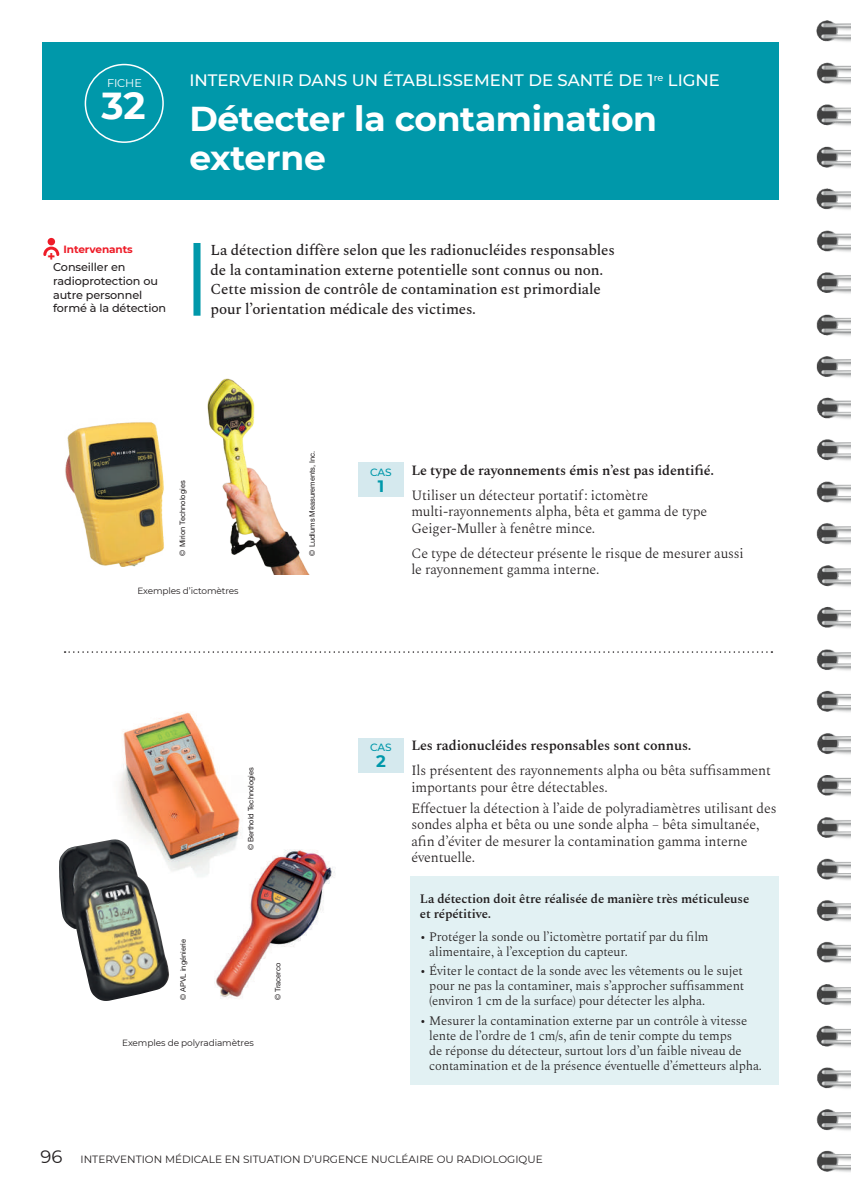
<style>
.page{position:relative;width:851px;height:1191px;background:#fff}
.page>*{position:absolute;margin:0;border:0;box-sizing:border-box;transform-origin:0 0}
.t1{font:700 37.5px "Montserrat";color:#fff}
.t2{font:700 34.5px/39px "Montserrat";letter-spacing:-.01em;color:#fff}
.t3{font:500 16.5px "Montserrat";color:#fff}
.t4{font:700 16.5px "Montserrat";color:#0098aa}
.t5{font:700 semi-condensed 15.6px "Barlow";color:#ee1d23}
.t6{font:500 15px/19.5px "Spectral";letter-spacing:-.01em;color:#231f20}
.t7{font:300 13.95px/16.5px "Spectral";letter-spacing:-.01em;color:#231f20}
.t8{font:600 13.95px "Spectral";letter-spacing:-.01em;color:#231f20}
.t9{font:300 12.75px/15px "Spectral";letter-spacing:-.01em;color:#231f20}
.t10{font:600 12.75px/15px "Spectral";letter-spacing:-.01em;color:#231f20}
.t11{font:500 11.25px/13.8px "Montserrat";letter-spacing:-.01em;color:#231f20}
.t12{font:11.25px "Montserrat";letter-spacing:-.01em;color:#fff}
.t13{font:10.5px "Montserrat";color:#231f20}
.t14{font:700 10.5px "Montserrat";letter-spacing:-.01em;color:#ee1c28}
.t15{font:500 10.5px "Montserrat";letter-spacing:-.01em;color:#0098aa}
.t16{font:9px "Montserrat";letter-spacing:-.01em;color:#231f20}
.t17{font:7.5px "Helvetica Neue LT Std";color:#231f20}
.s1{font-size:18px}
</style>
<div class="page">
<div style="left:193px;top:243px;width:7px;height:73px;background:#0098aa"></div>
<svg style="left:43px;top:245px;width:17px;height:11px"></svg>
<div style="left:48px;top:238px;width:7px;height:7px;background:#ee1c28;border-radius:50%"></div>
<div style="left:410px;top:876px;width:368px;height:209px;background:#e2f1f3"></div>
<img style="left:214px;top:849px;width:121px;height:150px">
<img style="left:119px;top:712px;width:132px;height:191px">
<img style="left:207px;top:378px;width:102px;height:196px">
<img style="left:59px;top:839px;width:110px;height:162px">
<svg style="left:65px;top:651px;width:707px;height:2px"></svg>
<img style="left:65px;top:422px;width:99px;height:145px">
<div style="left:43px;top:43px;width:735px;height:157px;background:#0098aa"></div>
<div style="left:85px;top:64px;width:79px;height:79px;border:2px solid #fff;border-radius:50%"></div>
<div style="left:357px;top:463px;width:46px;height:34px;background:#d5e9ee"></div>
<div style="left:357px;top:738px;width:46px;height:34px;background:#d5e9ee"></div>
<img style="left:816px;top:20px;width:34px;height:1027px">
<img style="left:816px;top:1067px;width:34px;height:105px">
<p class="t12" style="left:107px;top:76px;width:36px">FICHE</p>
<h1 class="t1" style="left:101px;top:79px;width:46px">32</h1>
<p class="t3" style="left:189px;top:69px;width:532px">INTERVENIR DANS UN ÉTABLISSEMENT DE SANTÉ DE 1<sup>re</sup> LIGNE</p>
<h2 class="t2" style="left:189px;top:98px;width:469px">Détecter la contamination externe</h2>
<p class="t14" style="left:64px;top:242px;width:71px">Intervenants</p>
<p class="t11" style="left:53px;top:260px;width:114px">Conseiller en radioprotection ou autre personnel formé à la détection</p>
<p class="t5" style="left:48px;top:245px;width:9px">+</p>
<p class="t6" style="left:210px;top:240px;width:405px">La détection diffère selon que les radionucléides responsables de la contamination externe potentielle sont connus ou non.<br>Cette mission de contrôle de contamination est primordiale pour l’orientation médicale des victimes.</p>
<p class="t17" style="left:178px;top:555px;width:76px;rotate:-90deg">© Mirion Technologies</p>
<p class="t17" style="left:308px;top:555px;width:106px;rotate:-90deg">© Ludlums Measurements, Inc.</p>
<p class="t15" style="left:370px;top:464px;width:23px">CAS</p>
<p class="t4" style="left:378px;top:474px;width:8px">1</p>
<p class="t8" style="left:411px;top:460px;width:304px">Le type de rayonnements émis n’est pas identifié.</p>
<p class="t7" style="left:411px;top:486px;width:297px">Utiliser un détecteur portatif : ictomètre multi-rayonnements alpha, bêta et gamma de type<br>Geiger‑Muller à fenêtre mince.</p>
<p class="t7" style="left:411px;top:544px;width:334px">Ce type de détecteur présente le risque de mesurer aussi le rayonnement gamma interne.</p>
<p class="t16" style="left:137px;top:584px;width:103px">Exemples d’ictomètres</p>
<p class="t17" style="left:246px;top:849px;width:84px;rotate:-90deg">© Berthold Technologies</p>
<p class="t17" style="left:179px;top:1000px;width:62px;rotate:-90deg">© APVL ingénierie</p>
<p class="t16" style="left:122px;top:1037px;width:133px">Exemples de polyradiamètres</p>
<p class="t17" style="left:273px;top:1000px;width:38px;rotate:-90deg">© Tracerco</p>
<p class="t15" style="left:370px;top:740px;width:23px">CAS</p>
<p class="t4" style="left:376px;top:749px;width:11px">2</p>
<p class="t8" style="left:411px;top:735px;width:281px">Les radionucléides responsables sont connus.</p>
<p class="t7" style="left:411px;top:761px;width:361px">Ils présentent des rayonnements alpha ou bêta suffisamment importants pour être détectables.</p>
<p class="t7" style="left:411px;top:798px;width:366px">Effectuer la détection à l’aide de polyradiamètres utilisant des sondes alpha et bêta ou une sonde alpha – bêta simultanée, afin d’éviter de mesurer la contamination gamma interne éventuelle.</p>
<p class="t10" style="left:420px;top:890px;width:331px">La détection doit être réalisée de manière très méticuleuse et répétitive.</p>
<p class="t9" style="left:429px;top:928px;width:281px;text-indent:-9px">• Protéger la sonde ou l’ictomètre portatif par du film alimentaire, à l’exception du capteur.</p>
<p class="t9" style="left:429px;top:962px;width:316px;text-align:justify;text-indent:-9px">• Éviter le contact de la sonde avec les vêtements ou le sujet pour ne pas la contaminer, mais s’approcher suffisamment (environ 1 cm de la surface) pour détecter les alpha.</p>
<p class="t9" style="left:429px;top:1012px;width:334px;text-indent:-9px">• Mesurer la contamination externe par un contrôle à vitesse lente de l’ordre de 1 cm/s, afin de tenir compte du temps<br>de réponse du détecteur, surtout lors d’un faible niveau de contamination et de la présence éventuelle d’émetteurs alpha.</p>
<p class="t13" style="left:41px;top:1152px;width:503px"><span class="s1">96</span> INTERVENTION MÉDICALE EN SITUATION D’URGENCE NUCLÉAIRE OU RADIOLOGIQUE</p>
</div>
